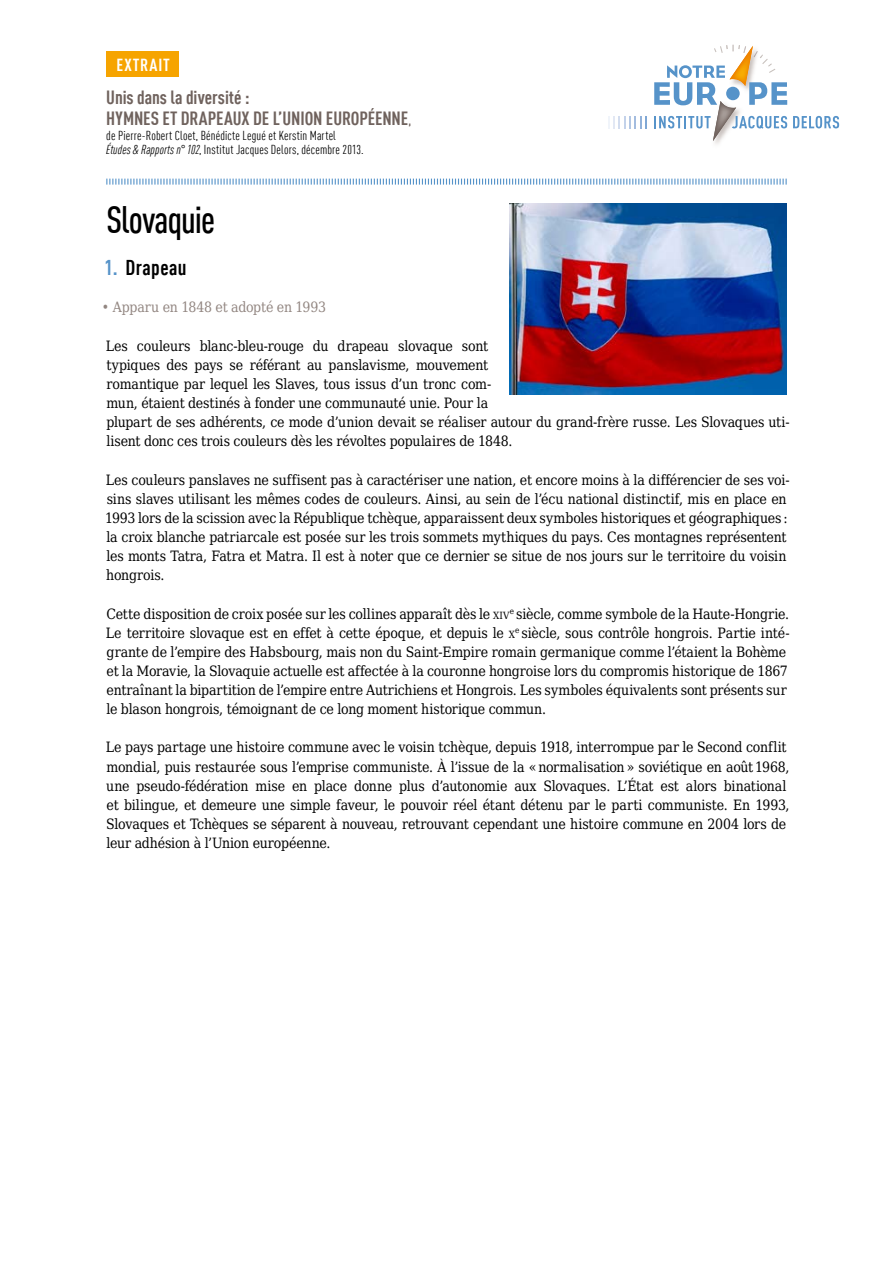
<style>
.page{position:relative;width:893px;height:1263px;background:#fff}
.page>*{position:absolute;margin:0;border:0;box-sizing:border-box;transform-origin:0 0}
.FR_ETUD_Titre_1{font:500 condensed 37.5px "DIN Offc Pro";letter-spacing:-.025em;color:#000}
.t1{font:700 condensed 21px "DIN Offc Pro";letter-spacing:.02em;color:#000}
.t2{font:700 condensed 18.75px/21.8px "DIN Offc Pro";letter-spacing:-.005em;color:#6f625d}
.t3{font:700 condensed 17.1px "DIN Offc Pro";letter-spacing:.055em;color:#fff}
.FR_ETUD_Texte_couran{font:14.25px/19.2px "DejaVu Serif Condensed";letter-spacing:-.01em;color:#000}
.FR_Descriptif_Hymne{font:14.25px "DejaVu Serif Condensed";letter-spacing:-.025em;color:#928681}
.t4{font:condensed 12.75px/14.2px "DIN Offc Pro";letter-spacing:.015em;color:#000}
.s1{font-weight:400}
.s2{font-style:italic}
.s3{color:#5693c9}
.s4{font-size:10.05px}
</style>
<div class="page">
<svg style="left:106px;top:178px;width:681px;height:7px"></svg>
<div style="left:106px;top:52px;width:73px;height:25px;background:#f6a400"></div>
<img style="left:714px;top:141px;width:7px;height:3px">
<svg style="left:608px;top:116px;width:39px;height:12px"></svg>
<svg style="left:654px;top:45px;width:133px;height:96px"></svg>
<svg style="left:793px;top:116px;width:46px;height:12px"></svg>
<img style="left:510px;top:204px;width:276px;height:190px">
<p class="t3" style="left:117px;top:52px;width:55px">EXTRAIT</p>
<p class="t2" style="left:106px;top:84px;width:307px">Unis dans la diversité :<br>HYMNES ET DRAPEAUX DE L’UNION EUROPÉENNE<span class="s1">,</span></p>
<p class="t4" style="left:106px;top:127px;width:259px">de Pierre-Robert Cloet, Bénédicte Legué et Kerstin Martel<br><span class="s2">Études &amp; Rapports n° 102</span>, Institut Jacques Delors, décembre 2013.</p>
<p class="FR_ETUD_Titre_1" style="left:106px;top:192px;width:110px">Slovaquie</p>
<p class="t1" style="left:105px;top:252px;width:83px"><span class="s3">1.</span> Drapeau</p>
<p class="FR_Descriptif_Hymne" style="left:102px;top:295px;width:226px">• Apparu en 1848 et adopté en 1993</p>
<p class="FR_ETUD_Texte_couran" style="left:106px;top:335px;width:685px">Les couleurs blanc-bleu-rouge du drapeau slovaque sont<br>typiques des pays se référant au panslavisme, mouvement<br>romantique par lequel les Slaves, tous issus d’un tronc com-<br>mun, étaient destinés à fonder une communauté unie. Pour la<br>plupart de ses adhérents, ce mode d’union devait se réaliser autour du grand-frère russe. Les Slovaques uti&shy;lisent donc ces trois couleurs dès les révoltes populaires de 1848.</p>
<p class="FR_ETUD_Texte_couran" style="left:105px;top:469px;width:686px">Les couleurs panslaves ne suffisent pas à caractériser une nation, et encore moins à la différencier de ses voi&shy;sins slaves utilisant les mêmes codes de couleurs. Ainsi, au sein de l’écu national distinctif, mis en place en 1993 lors de la scission avec la République tchèque, apparaissent deux symboles historiques et géographiques : la croix blanche patriarcale est posée sur les trois sommets mythiques du pays. Ces montagnes représentent les monts Tatra, Fatra et Matra. Il est à noter que ce dernier se situe de nos jours sur le territoire du voisin hongrois.</p>
<p class="FR_ETUD_Texte_couran" style="left:106px;top:602px;width:685px">Cette disposition de croix posée sur les collines apparaît dès le <span class="s4">XIV</span><sup>e</sup> siècle, comme symbole de la Haute-Hongrie.<br>Le territoire slovaque est en effet à cette époque, et depuis le <span class="s4">X</span><sup>e</sup> siècle, sous contrôle hongrois. Partie inté&shy;grante de l’empire des Habsbourg, mais non du Saint-Empire romain germanique comme l’étaient la Bohème et la Moravie, la Slovaquie actuelle est affectée à la couronne hongroise lors du compromis historique de 1867 entraînant la bipartition de l’empire entre Autrichiens et Hongrois. Les symboles équivalents sont présents sur le blason hongrois, témoignant de ce long moment historique commun.</p>
<p class="FR_ETUD_Texte_couran" style="left:106px;top:736px;width:685px">Le pays partage une histoire commune avec le voisin tchèque, depuis 1918, interrompue par le Second conflit mondial, puis restaurée sous l’emprise communiste. À l’issue de la « normalisation » soviétique en août 1968, une pseudo-fédération mise en place donne plus d’autonomie aux Slovaques. L’État est alors binational et bilingue, et demeure une simple faveur, le pouvoir réel étant détenu par le parti communiste. En 1993, Slovaques et Tchèques se séparent à nouveau, retrouvant cependant une histoire commune en 2004 lors de leur adhésion à l’Union européenne.</p>
</div>
